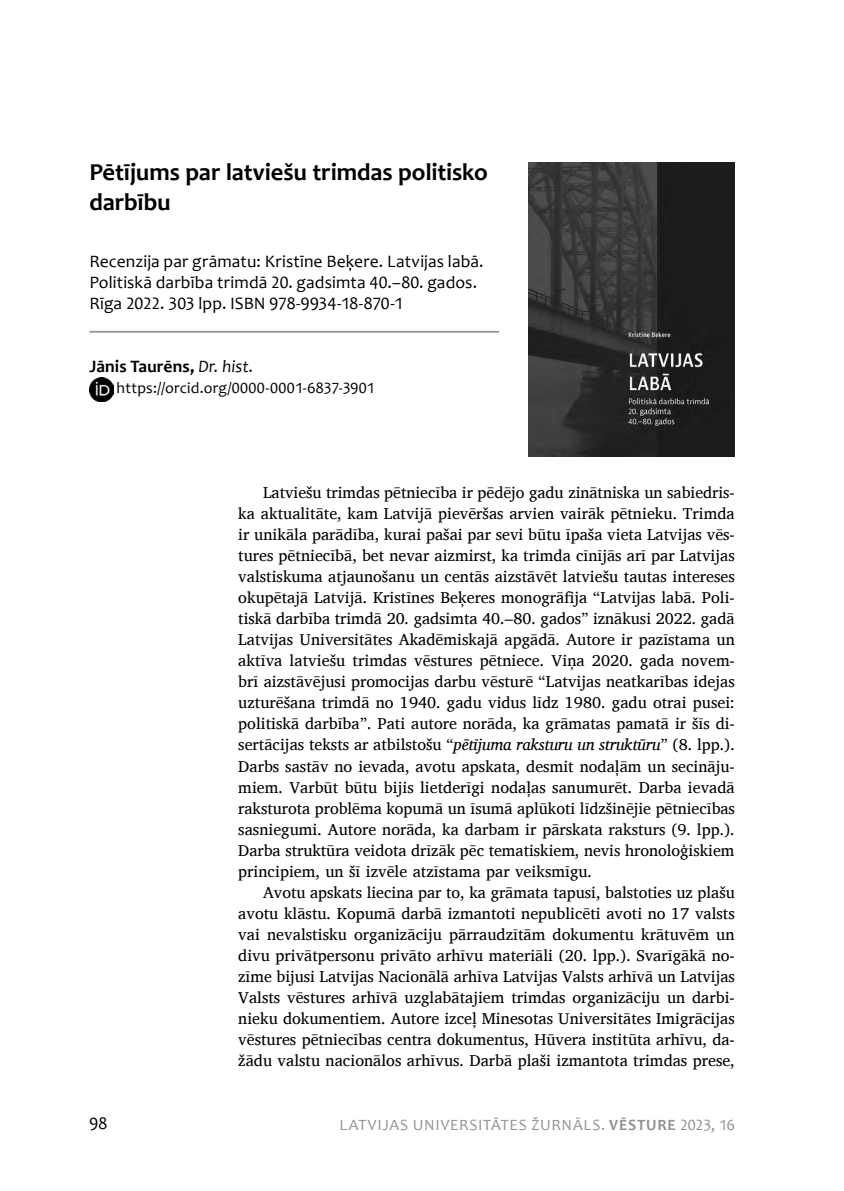
<style>
.page{position:relative;width:844px;height:1191px;background:#fff}
.page>*{position:absolute;margin:0;border:0;box-sizing:border-box;transform-origin:0 0}
.t1{font:700 24.5px/29.8px "Candara";color:#000}
.t2{font:17.5px/21px "Candara";letter-spacing:.005em;color:#000}
.t3{font:700 17.5px "Candara";letter-spacing:.005em;color:#000}
.t4{font:16.1px/21px "Charis SIL";color:#000;text-align:justify}
.t5{font:15.75px "Candara";letter-spacing:.04em;color:#939290}
.t6{font:15.75px "Candara";letter-spacing:.015em;color:#000}
.s1{font-weight:400;font-style:italic}
.s2{font-style:italic}
.s3{font-weight:700}
</style>
<div class="page">
<hr style="left:89px;top:331px;width:410px;height:2px;background:#939290">
<img style="left:89px;top:378px;width:24px;height:24px">
<img style="left:528px;top:163px;width:206px;height:293px">
<h1 class="t1" style="left:89px;top:157px;width:400px">Pētījums par latviešu trimdas politisko darbību</h1>
<p class="t2" style="left:89px;top:251px;width:395px">Recenzija par grāmatu: Kristīne Beķere. Latvijas labā.<br>Politiskā darbība trimdā 20. gadsimta 40.–80. gados.<br>Rīga 2022. 303 lpp. ISBN 978-9934-18-870-1</p>
<p class="t3" style="left:89px;top:356px;width:166px">Jānis Taurēns, <span class="s1">Dr. hist.</span></p>
<p class="t6" style="left:117px;top:378px;width:260px">https://orcid.org/0000-0001-6837-3901</p>
<p class="t4" style="left:238px;top:482px;width:498px;text-indent:25px">Latviešu trimdas pētniecība ir pēdējo gadu zinātniska un sabiedris&shy;ka aktualitāte, kam Latvijā pievēršas arvien vairāk pētnieku. Trimda ir unikāla parādība, kurai pašai par sevi būtu īpaša vieta Latvijas vēs&shy;tures pētniecībā, bet nevar aizmirst, ka trimda cīnījās arī par Latvijas valstiskuma atjaunošanu un centās aizstāvēt latviešu tautas intereses okupētajā Latvijā. Kristīnes Beķeres monogrāfija “Latvijas labā. Poli&shy;tiskā darbība trimdā 20. gadsimta 40.‒80. gados” iznākusi 2022. gadā Latvijas Universitātes Akadēmiskajā apgādā. Autore ir pazīstama un aktīva latviešu trimdas vēstures pētniece. Viņa 2020. gada novem&shy;brī aizstāvējusi promocijas darbu vēsturē “Latvijas neatkarības idejas uzturēšana trimdā no 1940. gadu vidus līdz 1980. gadu otrai pusei: politiskā darbība”. Pati autore norāda, ka grāmatas pamatā ir šīs di&shy;sertācijas teksts ar atbilstošu “<span class="s2">pētījuma raksturu un struktūru</span>” (8. lpp.).<br>Darbs sastāv no ievada, avotu apskata, desmit nodaļām un secināju&shy;miem. Varbūt būtu bijis lietderīgi nodaļas sanumurēt. Darba ievadā raksturota problēma kopumā un īsumā aplūkoti līdzšinējie pētniecības sasniegumi. Autore norāda, ka darbam ir pārskata raksturs (9. lpp.).<br>Darba struktūra veidota drīzāk pēc tematiskiem, nevis hronoloģiskiem principiem, un šī izvēle atzīstama par veiksmīgu.</p>
<p class="t4" style="left:238px;top:881px;width:498px;text-indent:25px">Avotu apskats liecina par to, ka grāmata tapusi, balstoties uz plašu avotu klāstu. Kopumā darbā izmantoti nepublicēti avoti no 17 valsts vai nevalstisku organizāciju pārraudzītām dokumentu krātuvēm un divu privātpersonu privāto arhīvu materiāli (20. lpp.). Svarīgākā no&shy;zīme bijusi Latvijas Nacionālā arhīva Latvijas Valsts arhīvā un Latvijas Valsts vēstures arhīvā uzglabātajiem trimdas organizāciju un darbi&shy;nieku dokumentiem. Autore izceļ Minesotas Universitātes Imigrācijas vēstures pētniecības centra dokumentus, Hūvera institūta arhīvu, da&shy;žādu valstu nacionālos arhīvus. Darbā plaši izmantota trimdas prese,</p>
<p class="t2" style="left:89px;top:1112px;width:19px">98</p>
<p class="t5" style="left:339px;top:1114px;width:396px">LATVIJAS UNIVERSITĀTES ŽURNĀLS. <span class="s3">VĒSTURE</span> 2023, 16</p>
</div>
